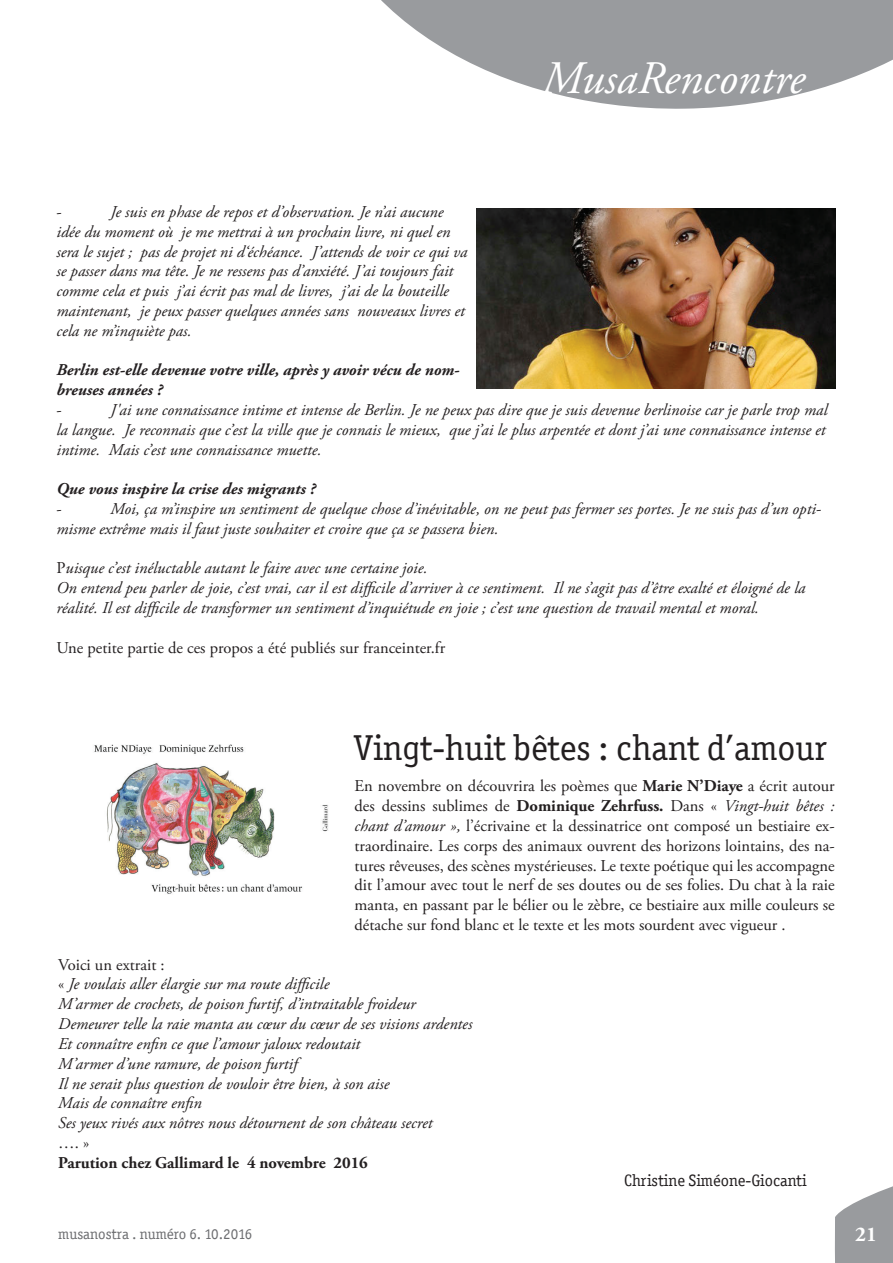
<style>
.page{position:relative;width:893px;height:1263px;background:#fff}
.page>*{position:absolute;margin:0;border:0;box-sizing:border-box;transform-origin:0 0}
.t1{font:italic 46.5px "Adobe Garamond Pro";color:#fff}
.t2{font:36px "Officina Ser ITC";color:#231f20}
.t3{font:700 21px "Adobe Garamond Pro";color:#fff}
.t4{font:italic 16.5px/19.8px "Adobe Garamond Pro";color:#231f20}
.t5{font:16.5px/19.8px "Adobe Garamond Pro";color:#231f20;text-align:justify}
.t6{font:italic 700 16.5px/19.8px "Adobe Garamond Pro";color:#231f20}
.t7{font:700 16.5px "Adobe Garamond Pro";color:#231f20}
.t8{font:16.5px "Officina Ser ITC";color:#231f20}
.t9{font:15px "Officina Ser ITC";color:#6c6d70}
.s1{font-style:normal}
.s2{font-weight:700}
.s3{font-style:italic}
</style>
<div class="page">
<img style="left:477px;top:209px;width:358px;height:179px">
<svg style="left:835px;top:1186px;width:58px;height:77px"></svg>
<svg style="left:381px;top:0;width:512px;height:109px;fill:#999b9e"></svg>
<img style="left:94px;top:744px;width:234px;height:150px">
<h1 class="t1" style="left:542px;top:50px;width:264px">MusaRencontre</h1>
<p class="t4" style="left:56px;top:202px;width:413px;text-indent:54px">Je suis en phase de repos et d’observation. Je n’ai aucune idée du moment où je me mettrai à un prochain livre, ni quel en sera le sujet ; pas de projet ni d‘échéance. J’attends de voir ce qui va se passer dans ma tête. Je ne ressens pas d’anxiété. J’ai toujours fait comme cela et puis j’ai écrit pas mal de livres, j’ai de la bouteille maintenant, je peux passer quelques années sans nouveaux livres et cela ne m’inquiète pas.</p>
<p class="t6" style="left:56px;top:361px;width:405px">Berlin est-elle devenue votre ville, après y avoir vécu de nom&shy;breuses années ?</p>
<p class="t5" style="left:56px;top:400px;width:7px">-</p>
<p class="t5" style="left:56px;top:202px;width:7px">-</p>
<p class="t4" style="left:56px;top:400px;width:772px;text-align:justify;text-indent:54px">J'ai une connaissance intime et intense de Berlin. Je ne peux pas dire que je suis devenue berlinoise car je parle trop mal la langue. Je reconnais que c’est la ville que je connais le mieux, que j’ai le plus arpentée et dont j’ai une connaissance intense et intime. Mais c’est une connaissance muette.</p>
<p class="t6" style="left:56px;top:479px;width:261px">Que vous inspire la crise des migrants ?</p>
<p class="t5" style="left:56px;top:499px;width:7px">-</p>
<p class="t4" style="left:56px;top:499px;width:766px;text-indent:54px">Moi, ça m’inspire un sentiment de quelque chose d’inévitable, on ne peut pas fermer ses portes. Je ne suis pas d’un opti&shy;misme extrême mais il faut juste souhaiter et croire que ça se passera bien.</p>
<p class="t4" style="left:56px;top:559px;width:750px"><span class="s1">P</span>uisque c’est inéluctable autant le faire avec une certaine joie.<br>On entend peu parler de joie, c’est vrai, car il est difficile d’arriver à ce sentiment. Il ne s’agit pas d’être exalté et éloigné de la réalité. Il est difficile de transformer un sentiment d’inquiétude en joie ; c’est une question de travail mental et moral.</p>
<p class="t5" style="left:56px;top:638px;width:390px">Une petite partie de ces propos a été publiés sur franceinter.fr</p>
<h2 class="t2" style="left:355px;top:727px;width:474px">Vingt-huit bêtes : chant d’amour</h2>
<p class="t5" style="left:355px;top:777px;width:482px">En novembre on découvrira les poèmes que <span class="s2">Marie N’Diaye</span> a écrit autour des dessins sublimes de <span class="s2">Dominique Zehrfuss.</span> Dans « <span class="s3">Vingt-huit bêtes : chant d’amour »,</span> l’écrivaine et la dessinatrice ont composé un bestiaire ex&shy;traordinaire. Les corps des animaux ouvrent des horizons lointains, des na&shy;tures rêveuses, des scènes mystérieuses. Le texte poétique qui les accompagne dit l’amour avec tout le nerf de ses doutes ou de ses folies. Du chat à la raie manta, en passant par le bélier ou le zèbre, ce bestiaire aux mille couleurs se détache sur fond blanc et le texte et les mots sourdent avec vigueur .</p>
<p class="t4" style="left:58px;top:955px;width:416px"><span class="s1">Voici un extrait :<br>«</span> Je voulais aller élargie sur ma route difficile<br>M’armer de crochets, de poison furtif, d’intraitable froideur Demeurer telle la raie manta au cœur du cœur de ses visions ardentes Et connaître enfin ce que l’amour jaloux redoutait<br>M’armer d’une ramure, de poison furtif<br>Il ne serait plus question de vouloir être bien, à son aise<br>Mais de connaître enfin<br>Ses yeux rivés aux nôtres nous détournent de son château secret</p>
<p class="t5" style="left:58px;top:1133px;width:32px">…. »</p>
<p class="t7" style="left:58px;top:1153px;width:311px">Parution chez Gallimard le 4 novembre 2016</p>
<p class="t8" style="left:624px;top:1171px;width:184px">Christine Siméone-Giocanti</p>
<p class="t9" style="left:58px;top:1225px;width:196px">musanostra . numéro 6. 10.2016</p>
<p class="t3" style="left:855px;top:1222px;width:23px">21</p>
</div>
